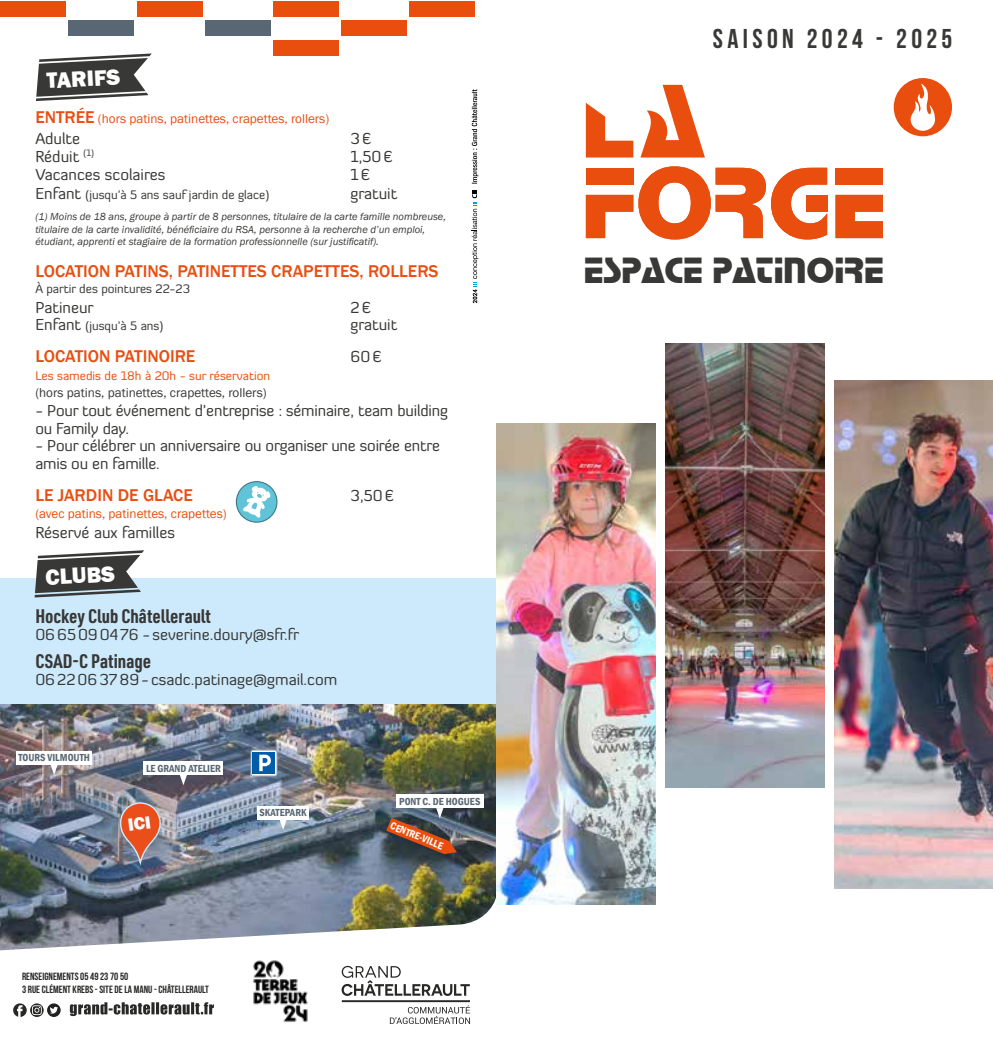
<style>
.page{position:relative;width:993px;height:1042px;background:#fff}
.page>*{position:absolute;margin:0;border:0;box-sizing:border-box;transform-origin:0 0}
.t1{font:37.8px "Stop";color:#383836}
.t2{font:27.3px "Bebas Neue";letter-spacing:.16em;color:#383836}
.t3{font:800 22.75px "Franklin Gothic";color:#fff}
.t4{font:700 19.25px "URWDIN Cond";color:#383836}
.t5{font:500 17.5px "Franklin Gothic";color:#e94e0f}
.t6{font:15.75px/17.5px "Diavlo";letter-spacing:-.01em;color:#383836}
.t7{font:13.12px "Franklin Gothic";color:#e94e0f}
.t8{font:13.12px "Franklin Gothic";color:#383836}
.t9{font:12.25px "Diavlo";color:#383836}
.t10{font:12.25px "Diavlo";color:#e94e0f}
.t11{font:italic 10.5px/12.2px "Franklin Gothic";color:#383836}
.t12{font:10.5px/12.6px "Bebas Neue";color:#282827}
.t13{font:600 condensed 10.5px "Franklin Gothic";color:#596774}
.t14{font:600 condensed 10.5px "Franklin Gothic";color:#fff}
.s1{font-weight:500;font-size:17.5px}
.s2{font-size:15.75px}
</style>
<div class="page">
<div style="left:0;top:578px;width:496px;height:145px;background:#cdeafc"></div>
<img style="left:0;top:704px;width:496px;height:188px">
<div style="left:396px;top:794px;width:87px;height:14px;background:#fff"></div>
<svg style="left:386px;top:808px;width:70px;height:46px;background:#745045"></svg>
<div style="left:257px;top:805px;width:52px;height:14px;background:#fff"></div>
<svg style="left:279px;top:819px;width:7px;height:11px"></svg>
<div style="left:144px;top:761px;width:79px;height:14px;background:#fff"></div>
<svg style="left:180px;top:775px;width:7px;height:10px"></svg>
<div style="left:16px;top:751px;width:76px;height:13px;background:#fff"></div>
<svg style="left:50px;top:764px;width:8px;height:11px"></svg>
<div style="left:250px;top:749px;width:27px;height:27px;border:2px solid #9c9ea3;border-radius:2px"></div>
<svg style="left:251px;top:750px;width:25px;height:25px"></svg>
<div style="left:253px;top:752px;width:22px;height:22px;background:#005da9"></div>
<svg style="left:259px;top:754px;width:12px;height:17px"></svg>
<svg style="left:0;top:892px;width:497px;height:132px"></svg>
<svg style="left:341px;top:966px;width:128px;height:30px"></svg>
<svg style="left:390px;top:1005px;width:80px;height:19px"></svg>
<hr style="left:342px;top:1000px;width:128px;height:2px;background:#282827">
<div style="left:835px;top:168px;width:47px;height:17px;background:#e94e0f"></div>
<svg style="left:835px;top:195px;width:47px;height:43px;background:#eb642d"></svg>
<svg style="left:585px;top:166px;width:241px;height:73px"></svg>
<svg style="left:585px;top:103px;width:48px;height:55px"></svg>
<svg style="left:640px;top:85px;width:64px;height:73px"></svg>
<div style="left:893px;top:78px;width:58px;height:58px;background:#e94e0f;border-radius:50%"></div>
<svg style="left:910px;top:84px;width:24px;height:47px"></svg>
<svg style="left:70px;top:1002px;width:144px;height:14px"></svg>
<svg style="left:13px;top:1003px;width:48px;height:14px"></svg>
<img style="left:834px;top:380px;width:158px;height:508px">
<img style="left:496px;top:423px;width:159px;height:481px">
<div style="left:409px;top:1px;width:66px;height:16px;background:#e94e0f"></div>
<div style="left:341px;top:20px;width:66px;height:16px;background:#e94e0f"></div>
<div style="left:273px;top:40px;width:66px;height:16px;background:#e94e0f"></div>
<div style="left:273px;top:1px;width:66px;height:16px;background:#e94e0f"></div>
<div style="left:205px;top:20px;width:66px;height:16px;background:#596774"></div>
<div style="left:137px;top:1px;width:65px;height:16px;background:#e94e0f"></div>
<div style="left:69px;top:20px;width:65px;height:16px;background:#596774"></div>
<div style="left:0;top:1px;width:66px;height:16px;background:#e94e0f"></div>
<svg style="left:236px;top:482px;width:41px;height:40px"></svg>
<div style="left:236px;top:481px;width:41px;height:42px;border:1px solid #3c7985;border-radius:50%"></div>
<svg style="left:243px;top:486px;width:27px;height:32px"></svg>
<img style="left:665px;top:344px;width:158px;height:444px">
<svg style="left:35px;top:550px;width:109px;height:47px"></svg>
<svg style="left:36px;top:53px;width:116px;height:48px"></svg>
<svg style="left:471px;top:89px;width:7px;height:95px"></svg>
<svg style="left:471px;top:191px;width:7px;height:112px"></svg>
<img style="left:237px;top:944px;width:84px;height:80px">
<svg style="left:119px;top:801px;width:42px;height:68px;background:#af6c5f"></svg>
<h3 class="t3" style="left:46px;top:66px;width:75px;rotate:-3deg">TARIFS</h3>
<p class="t7" style="left:35px;top:111px;width:295px"><span class="s1">ENTRÉE</span> (hors patins, patinettes, crapettes, rollers)</p>
<p class="t6" style="left:35px;top:129px;width:46px">Adulte</p>
<p class="t6" style="left:350px;top:129px;width:23px">3€</p>
<p class="t6" style="left:35px;top:147px;width:60px">Réduit <sup>(1)</sup></p>
<p class="t6" style="left:350px;top:147px;width:44px">1,50€</p>
<p class="t6" style="left:35px;top:166px;width:131px">Vacances scolaires</p>
<p class="t6" style="left:350px;top:166px;width:21px">1€</p>
<p class="t9" style="left:35px;top:187px;width:235px"><span class="s2">Enfant</span> (jusqu’à 5 ans sauf jardin de glace)</p>
<p class="t6" style="left:350px;top:185px;width:48px">gratuit</p>
<p class="t11" style="left:35px;top:211px;width:412px">(1) Moins de 18 ans, groupe à partir de 8 personnes, titulaire de la carte famille nombreuse, titulaire de la carte invalidité, bénéficiaire du RSA, personne à la recherche d’un emploi, étudiant, apprenti et stagiaire de la formation professionnelle (sur justificatif).</p>
<p class="t5" style="left:35px;top:260px;width:404px">LOCATION PATINS, PATINETTES CRAPETTES, ROLLERS</p>
<p class="t9" style="left:35px;top:281px;width:156px">À partir des pointures 22-23</p>
<p class="t6" style="left:35px;top:298px;width:60px">Patineur</p>
<p class="t6" style="left:350px;top:298px;width:22px">2€</p>
<p class="t9" style="left:35px;top:318px;width:129px"><span class="s2">Enfant</span> (jusqu’à 5 ans)</p>
<p class="t6" style="left:350px;top:316px;width:48px">gratuit</p>
<p class="t5" style="left:35px;top:346px;width:161px">LOCATION PATINOIRE</p>
<p class="t6" style="left:350px;top:348px;width:33px">60€</p>
<p class="t10" style="left:35px;top:368px;width:236px">Les samedis de 18h à 20h - sur réservation</p>
<p class="t8" style="left:35px;top:384px;width:233px">(hors patins, patinettes, crapettes, rollers)</p>
<p class="t6" style="left:35px;top:402px;width:414px">- Pour tout événement d’entreprise : séminaire, team building ou Family day.</p>
<p class="t6" style="left:35px;top:437px;width:406px">- Pour célébrer un anniversaire ou organiser une soirée entre amis ou en famille.</p>
<p class="t5" style="left:35px;top:484px;width:159px">LE JARDIN DE GLACE</p>
<p class="t6" style="left:350px;top:486px;width:45px">3,50€</p>
<p class="t7" style="left:35px;top:505px;width:193px">(avec patins, patinettes, crapettes)</p>
<p class="t6" style="left:35px;top:524px;width:141px">Réservé aux familles</p>
<h3 class="t3" style="left:45px;top:562px;width:71px;rotate:-3deg">CLUBS</h3>
<p class="t4" style="left:35px;top:603px;width:177px">Hockey Club Châtellerault</p>
<p class="t6" style="left:35px;top:626px;width:265px">0665090476 - severine.doury@sfr.fr</p>
<p class="t4" style="left:35px;top:648px;width:117px">CSAD-C Patinage</p>
<p class="t6" style="left:35px;top:671px;width:303px">0622063789- csadc.patinage@gmail.com</p>
<p class="t13" style="left:18px;top:751px;width:73px">TOURS VILMOUTH</p>
<p class="t13" style="left:146px;top:761px;width:76px">LE GRAND ATELIER</p>
<p class="t13" style="left:259px;top:806px;width:49px">SKATEPARK</p>
<p class="t12" style="left:22px;top:970px;width:188px">RENSEIGNEMENTS 05 49 23 70 50<br>3 RUE CLÉMENT KREBS - SITE DE LA MANU - CHÂTELLERAULT</p>
<p class="t13" style="left:399px;top:794px;width:83px">PONT C. DE HOGUES</p>
<p class="t14" style="left:393px;top:818px;width:58px;rotate:22deg">CENTRE-VILLE</p>
<h2 class="t2" style="left:712px;top:24px;width:241px">SAISON 2024 - 2025</h2>
<h1 class="t1" style="left:583px;top:249px;width:301px">ESPACE PATINOIRE</h1>
</div>
